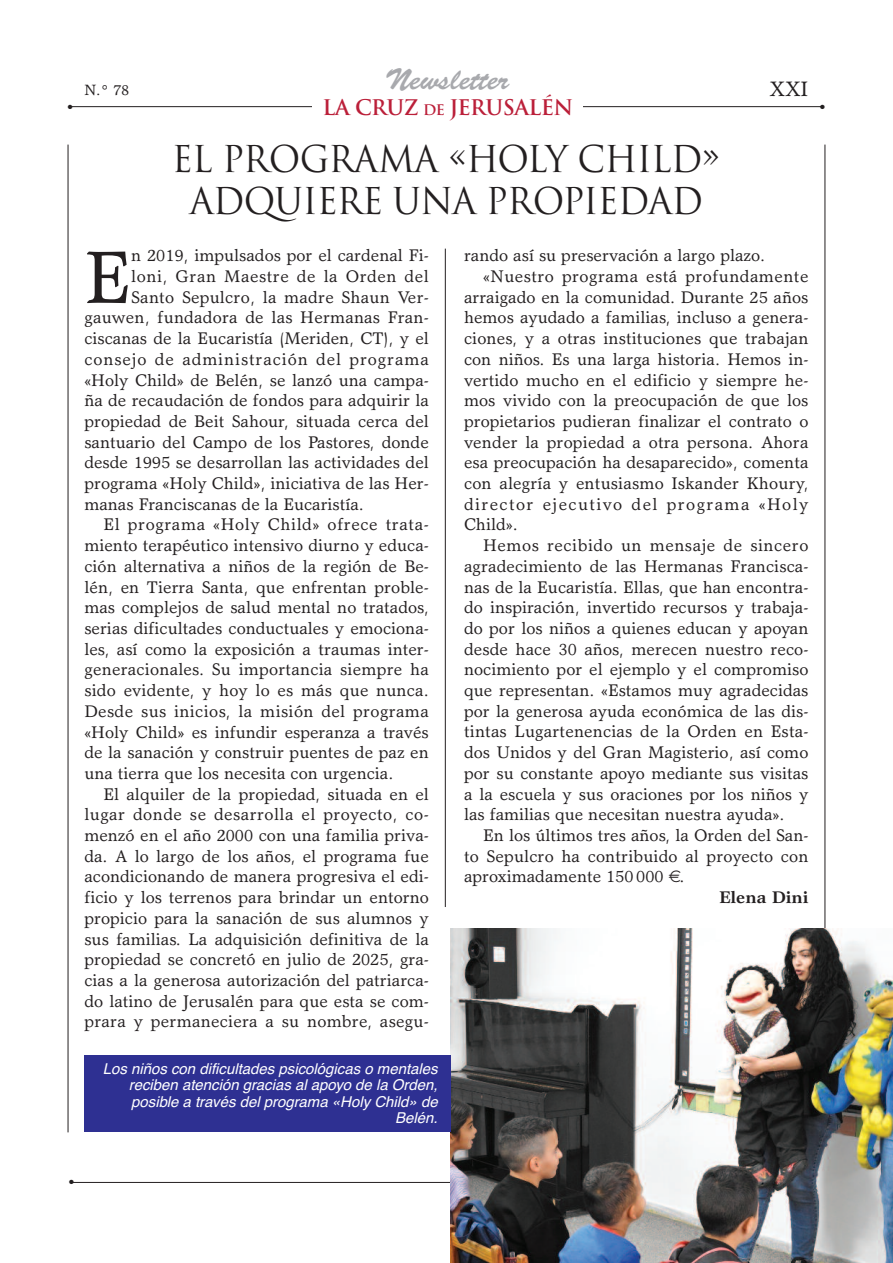
<style>
.page{position:relative;width:893px;height:1263px;background:#fff}
.page>*{position:absolute;margin:0;border:0;box-sizing:border-box;transform-origin:0 0}
.t1{font:74.55px "Garth Graphic";color:#231f20}
.t2{font:36px/42px "Trajan";letter-spacing:-.025em;color:#231f20;text-align:center;scale:.96 1}
.t3{font:30px "Brush Script";color:#a8a9ad}
.t4{font:700 21px "Trajan";letter-spacing:-.025em;color:#bb1f39}
.t5{font:21px "Garth Graphic";color:#231f20}
.t6{font:16.95px "Garth Graphic";color:#231f20}
.t7{font:16.95px "Garth Graphic";letter-spacing:.025em;color:#231f20}
.t8{font:16.95px "Garth Graphic";letter-spacing:.03em;color:#231f20}
.t9{font:16.95px "Garth Graphic";letter-spacing:.02em;color:#231f20}
.t10{font:16.95px "Garth Graphic";letter-spacing:.05em;color:#231f20}
.t11{font:16.95px "Garth Graphic";letter-spacing:.035em;color:#231f20}
.t12{font:16.95px "Garth Graphic";letter-spacing:.08em;color:#231f20}
.t13{font:700 16.95px "Garth Graphic";color:#231f20}
.t14{font:italic 15px/16.5px "Helvetica";color:#fff;text-align:right}
.t15{font:15px "Garth Graphic";color:#231f20}
.t16{font:6px "Zapf Dingbats";color:#231f20}
.s1{font-size:14.25px}
</style>
<div class="page">
<hr style="left:68px;top:145px;width:1px;height:987px;background:#231f20">
<hr style="left:825px;top:145px;width:1px;height:987px;background:#231f20">
<hr style="left:71px;top:1182px;width:754px;height:1px;background:#231f20">
<hr style="left:445px;top:249px;width:1px;height:658px;background:#231f20">
<img style="left:451px;top:928px;width:442px;height:335px">
<div style="left:84px;top:1055px;width:367px;height:77px;background:#2e3092"></div>
<hr style="left:69px;top:106px;width:754px;height:1px;background:#231f20">
<div style="left:313px;top:100px;width:270px;height:22px;background:#fff"></div>
<h3 class="t3" style="left:385px;top:68px;width:125px">Newsletter</h3>
<p class="t4" style="left:323px;top:96px;width:252px">LA CRuz <span class="s1">DE</span> JERUSALÉN</p>
<p class="t5" style="left:769px;top:81px;width:40px">XXI</p>
<p class="t15" style="left:84px;top:85px;width:46px">N.° 78</p>
<p class="t16" style="left:68px;top:103px;width:6px">●</p>
<p class="t16" style="left:820px;top:103px;width:6px">●</p>
<h2 class="t2" style="left:172px;top:138px;width:573px">EL PROGRAMA «HOLY CHILD»<br>ADQUIERE UNA PROPIEDAD</h2>
<h1 class="t1" style="left:84px;top:249px;width:48px">E</h1>
<p class="t6" style="left:131px;top:249px;width:299px">n 2019, impulsados por el cardenal Fi-</p>
<p class="t8" style="left:131px;top:270px;width:299px">loni, Gran Maestre de la Orden del</p>
<p class="t6" style="left:131px;top:291px;width:299px">Santo Sepulcro, la madre Shaun Ver-</p>
<p class="t6" style="left:84px;top:311px;width:346px">gauwen, fundadora de las Hermanas Fran-</p>
<p class="t6" style="left:84px;top:332px;width:346px">ciscanas de la Eucaristía (Meriden, CT), y el</p>
<p class="t10" style="left:84px;top:353px;width:346px">consejo de administración del programa</p>
<p class="t6" style="left:84px;top:373px;width:346px">«Holy Child» de Belén, se lanzó una campa-</p>
<p class="t6" style="left:84px;top:394px;width:346px">ña de recaudación de fondos para adquirir la</p>
<p class="t6" style="left:84px;top:415px;width:346px">propiedad de Beit Sahour, situada cerca del</p>
<p class="t6" style="left:84px;top:435px;width:346px">santuario del Campo de los Pastores, donde</p>
<p class="t6" style="left:84px;top:456px;width:346px">desde 1995 se desarrollan las actividades del</p>
<p class="t6" style="left:84px;top:477px;width:346px">programa «Holy Child», iniciativa de las Her-</p>
<p class="t6" style="left:84px;top:498px;width:281px">manas Franciscanas de la Eucaristía.</p>
<p class="t11" style="left:104px;top:518px;width:327px">El programa «Holy Child» ofrece trata-</p>
<p class="t6" style="left:84px;top:539px;width:346px">miento terapéutico intensivo diurno y educa-</p>
<p class="t6" style="left:84px;top:560px;width:346px">ción alternativa a niños de la región de Be-</p>
<p class="t6" style="left:84px;top:580px;width:346px">lén, en Tierra Santa, que enfrentan proble-</p>
<p class="t6" style="left:84px;top:601px;width:346px">mas complejos de salud mental no tratados,</p>
<p class="t6" style="left:84px;top:622px;width:346px">serias dificultades conductuales y emociona-</p>
<p class="t6" style="left:84px;top:642px;width:346px">les, así como la exposición a traumas inter-</p>
<p class="t6" style="left:84px;top:663px;width:346px">generacionales. Su importancia siempre ha</p>
<p class="t6" style="left:84px;top:684px;width:346px">sido evidente, y hoy lo es más que nunca.</p>
<p class="t9" style="left:84px;top:705px;width:346px">Desde sus inicios, la misión del programa</p>
<p class="t6" style="left:84px;top:725px;width:346px">«Holy Child» es infundir esperanza a través</p>
<p class="t6" style="left:84px;top:746px;width:346px">de la sanación y construir puentes de paz en</p>
<p class="t6" style="left:84px;top:767px;width:311px">una tierra que los necesita con urgencia.</p>
<p class="t6" style="left:104px;top:787px;width:327px">El alquiler de la propiedad, situada en el</p>
<p class="t7" style="left:84px;top:808px;width:346px">lugar donde se desarrolla el proyecto, co-</p>
<p class="t6" style="left:84px;top:829px;width:346px">menzó en el año 2000 con una familia priva-</p>
<p class="t6" style="left:84px;top:849px;width:346px">da. A lo largo de los años, el programa fue</p>
<p class="t6" style="left:84px;top:870px;width:346px">acondicionando de manera progresiva el edi-</p>
<p class="t6" style="left:84px;top:891px;width:346px">ficio y los terrenos para brindar un entorno</p>
<p class="t6" style="left:84px;top:912px;width:346px">propicio para la sanación de sus alumnos y</p>
<p class="t6" style="left:84px;top:932px;width:346px">sus familias. La adquisición definitiva de la</p>
<p class="t6" style="left:84px;top:953px;width:346px">propiedad se concretó en julio de 2025, gra-</p>
<p class="t6" style="left:84px;top:974px;width:346px">cias a la generosa autorización del patriarca-</p>
<p class="t6" style="left:84px;top:994px;width:346px">do latino de Jerusalén para que esta se com-</p>
<p class="t6" style="left:84px;top:1015px;width:346px">prara y permaneciera a su nombre, asegu-</p>
<p class="t14" style="left:103px;top:1060px;width:337px">Los niños con dificultades psicológicas o mentales reciben atención gracias al apoyo de la Orden, posible a través del programa «Holy Child» de Belén.</p>
<p class="t16" style="left:69px;top:1179px;width:6px">●</p>
<p class="t6" style="left:464px;top:249px;width:303px">rando así su preservación a largo plazo.</p>
<p class="t7" style="left:483px;top:270px;width:327px">«Nuestro programa está profundamente</p>
<p class="t6" style="left:464px;top:291px;width:346px">arraigado en la comunidad. Durante 25 años</p>
<p class="t6" style="left:464px;top:311px;width:346px">hemos ayudado a familias, incluso a genera-</p>
<p class="t6" style="left:464px;top:332px;width:346px">ciones, y a otras instituciones que trabajan</p>
<p class="t6" style="left:464px;top:353px;width:346px">con niños. Es una larga historia. Hemos in-</p>
<p class="t6" style="left:464px;top:373px;width:346px">vertido mucho en el edificio y siempre he-</p>
<p class="t6" style="left:464px;top:394px;width:346px">mos vivido con la preocupación de que los</p>
<p class="t6" style="left:464px;top:415px;width:346px">propietarios pudieran finalizar el contrato o</p>
<p class="t6" style="left:464px;top:435px;width:346px">vender la propiedad a otra persona. Ahora</p>
<p class="t6" style="left:464px;top:456px;width:346px">esa preocupación ha desaparecido», comenta</p>
<p class="t6" style="left:464px;top:477px;width:346px">con alegría y entusiasmo Iskander Khoury,</p>
<p class="t12" style="left:464px;top:498px;width:346px">director ejecutivo del programa «Holy</p>
<p class="t6" style="left:464px;top:518px;width:55px">Child».</p>
<p class="t8" style="left:483px;top:539px;width:327px">Hemos recibido un mensaje de sincero</p>
<p class="t6" style="left:464px;top:560px;width:346px">agradecimiento de las Hermanas Francisca-</p>
<p class="t6" style="left:464px;top:580px;width:346px">nas de la Eucaristía. Ellas, que han encontra-</p>
<p class="t6" style="left:464px;top:601px;width:346px">do inspiración, invertido recursos y trabaja-</p>
<p class="t6" style="left:464px;top:622px;width:346px">do por los niños a quienes educan y apoyan</p>
<p class="t6" style="left:464px;top:642px;width:346px">desde hace 30 años, merecen nuestro reco-</p>
<p class="t6" style="left:464px;top:663px;width:346px">nocimiento por el ejemplo y el compromiso</p>
<p class="t6" style="left:464px;top:684px;width:346px">que representan. «Estamos muy agradecidas</p>
<p class="t6" style="left:464px;top:705px;width:346px">por la generosa ayuda económica de las dis-</p>
<p class="t6" style="left:464px;top:725px;width:346px">tintas Lugartenencias de la Orden en Esta-</p>
<p class="t6" style="left:464px;top:746px;width:346px">dos Unidos y del Gran Magisterio, así como</p>
<p class="t6" style="left:464px;top:767px;width:346px">por su constante apoyo mediante sus visitas</p>
<p class="t6" style="left:464px;top:787px;width:346px">a la escuela y sus oraciones por los niños y</p>
<p class="t6" style="left:464px;top:808px;width:322px">las familias que necesitan nuestra ayuda».</p>
<p class="t6" style="left:483px;top:829px;width:327px">En los últimos tres años, la Orden del San-</p>
<p class="t6" style="left:464px;top:849px;width:346px">to Sepulcro ha contribuido al proyecto con</p>
<p class="t6" style="left:464px;top:870px;width:222px">aproximadamente 150 000 .</p>
<p class="t13" style="left:719px;top:891px;width:91px">Elena Dini</p>
</div>
